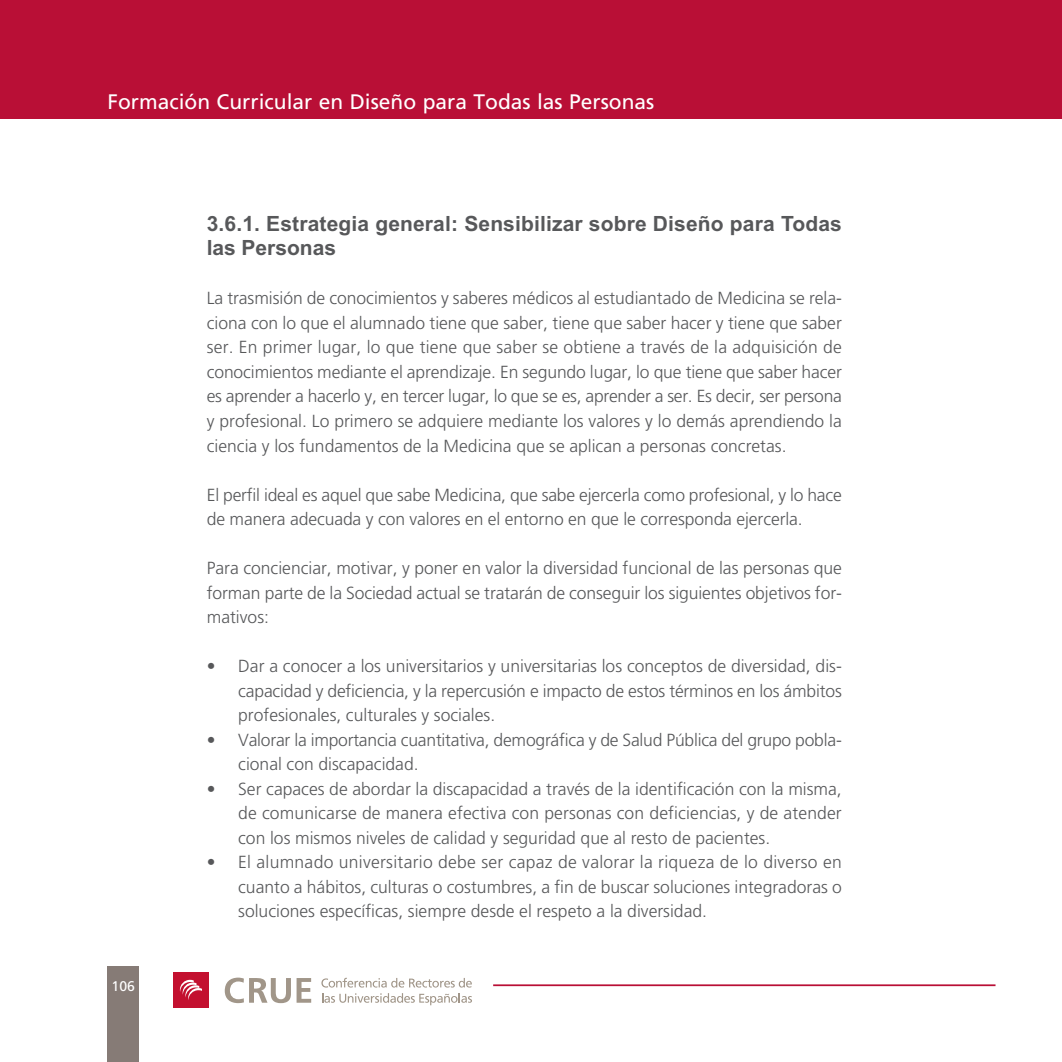
<style>
.page{position:relative;width:1062px;height:1062px;background:#fff}
.page>*{position:absolute;margin:0;border:0;box-sizing:border-box;transform-origin:0 0}
.t1{font:700 21px/24.5px "Arial";letter-spacing:.005em;color:#57585a}
.t2{font:21px "Frutiger LT Std";color:#fff}
.t3{font:300 17.5px/24.5px "Frutiger LT Std";letter-spacing:-.005em;color:#57585a;text-align:justify}
.t4{font:14px "Frutiger";color:#fff}
</style>
<div class="page">
<div style="left:0;top:0;width:1062px;height:119px;background:#b90f36"></div>
<div style="left:107px;top:966px;width:32px;height:96px;background:#867b76"></div>
<svg style="left:225px;top:977px;width:86px;height:26px"></svg>
<div style="left:173px;top:972px;width:35px;height:36px;background:#c3102f"></div>
<svg style="left:180px;top:979px;width:22px;height:21px"></svg>
<svg style="left:322px;top:993px;width:150px;height:12px"></svg>
<svg style="left:321px;top:977px;width:151px;height:10px"></svg>
<hr style="left:493px;top:984px;width:502px;height:2px;background:#b90f36">
<p class="t2" style="left:107px;top:94px;width:548px">Formación Curricular en Diseño para Todas las Personas</p>
<p class="t4" style="left:112px;top:980px;width:25px">106</p>
<p class="t1" style="left:207px;top:211px;width:636px">3.6.1. Estrategia general: Sensibilizar sobre Diseño para Todas las Personas</p>
<p class="t3" style="left:207px;top:287px;width:636px">La trasmisión de conocimientos y saberes médicos al estudiantado de Medicina se rela&shy;ciona con lo que el alumnado tiene que saber, tiene que saber hacer y tiene que saber ser. En primer lugar, lo que tiene que saber se obtiene a través de la adquisición de conocimientos mediante el aprendizaje. En segundo lugar, lo que tiene que saber hacer es aprender a hacerlo y, en tercer lugar, lo que se es, aprender a ser. Es decir, ser persona y profesional. Lo primero se adquiere mediante los valores y lo demás aprendiendo la ciencia y los fundamentos de la Medicina que se aplican a personas concretas.</p>
<p class="t3" style="left:207px;top:483px;width:636px">El perfil ideal es aquel que sabe Medicina, que sabe ejercerla como profesional, y lo hace de manera adecuada y con valores en el entorno en que le corresponda ejercerla.</p>
<p class="t3" style="left:207px;top:557px;width:636px">Para concienciar, motivar, y poner en valor la diversidad funcional de las personas que forman parte de la Sociedad actual se tratarán de conseguir los siguientes objetivos for&shy;mativos:</p>
<p class="t3" style="left:238px;top:655px;width:605px;text-indent:-31px">• Dar a conocer a los universitarios y universitarias los conceptos de diversidad, dis&shy;capacidad y deficiencia, y la repercusión e impacto de estos términos en los ámbitos profesionales, culturales y sociales.</p>
<p class="t3" style="left:238px;top:728px;width:605px;text-indent:-32px">• Valorar la importancia cuantitativa, demográfica y de Salud Pública del grupo pobla&shy;cional con discapacidad.</p>
<p class="t3" style="left:238px;top:777px;width:605px;text-indent:-31px">• Ser capaces de abordar la discapacidad a través de la identificación con la misma, de comunicarse de manera efectiva con personas con deficiencias, y de atender con los mismos niveles de calidad y seguridad que al resto de pacientes.</p>
<p class="t3" style="left:238px;top:851px;width:605px;text-indent:-31px">• El alumnado universitario debe ser capaz de valorar la riqueza de lo diverso en cuanto a hábitos, culturas o costumbres, a fin de buscar soluciones integradoras o soluciones específicas, siempre desde el respeto a la diversidad.</p>
</div>
